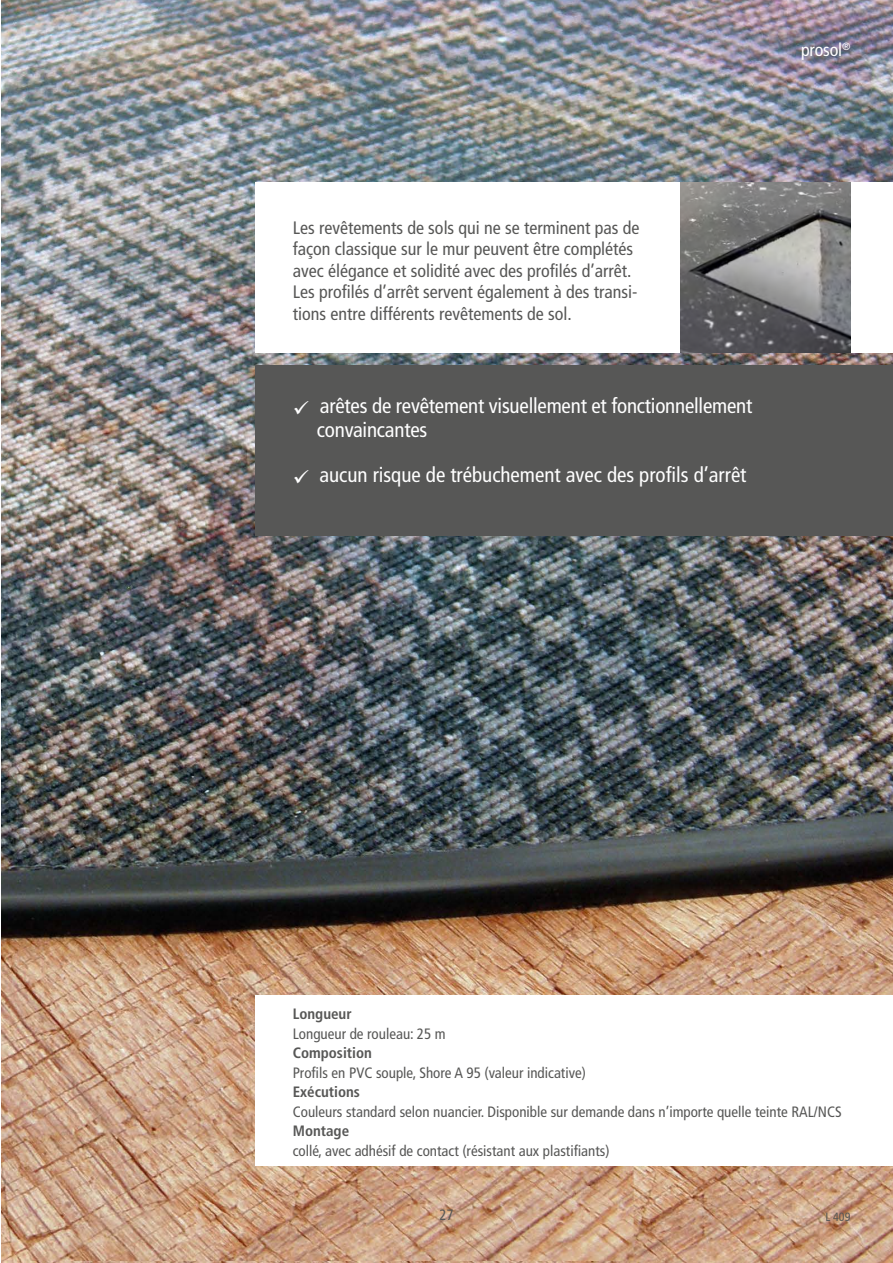
<style>
.page{position:relative;width:893px;height:1263px;background:#fff}
.page>*{position:absolute;margin:0;border:0;box-sizing:border-box;transform-origin:0 0}
.t1{font:condensed 21px/24px "Frutiger LT Com";letter-spacing:-.01em;color:#fff}
.t2{font:condensed 18px/21.6px "Frutiger LT Com";color:#575756}
.t3{font:condensed 18px "Frutiger LT Com";letter-spacing:-.01em;color:#fff}
.t4{font:condensed 15px "Frutiger LT Com";color:#575756}
.t5{font:700 condensed 15px "Frutiger LT Com";color:#575756}
.t6{font:condensed 12px "Frutiger LT Com";color:#575756}
</style>
<div class="page">
<img style="left:2px;top:0;width:891px;height:1263px">
<div style="left:255px;top:183px;width:638px;height:170px;background:#fff"></div>
<div style="left:255px;top:995px;width:638px;height:170px;background:#fff"></div>
<div style="left:255px;top:366px;width:638px;height:170px;background:#575756"></div>
<img style="left:680px;top:183px;width:170px;height:170px">
<p class="t3" style="left:801px;top:39px;width:51px">prosol<sup>®</sup></p>
<p class="t2" style="left:293px;top:217px;width:348px">Les revêtements de sols qui ne se terminent pas de façon classique sur le mur peuvent être complétés avec élégance et solidité avec des profilés d’arrêt.<br>Les profilés d’arrêt servent également à des transi&shy;tions entre différents revêtements de sol.</p>
<p class="t1" style="left:317px;top:394px;width:437px;text-indent:-24px">✓ arêtes de revêtement visuellement et fonctionnellement convaincantes</p>
<p class="t1" style="left:293px;top:463px;width:455px">✓ aucun risque de trébuchement avec des profils d’arrêt</p>
<p class="t5" style="left:293px;top:1005px;width:60px">Longueur</p>
<p class="t4" style="left:293px;top:1025px;width:154px">Longueur de rouleau: 25 m</p>
<p class="t5" style="left:293px;top:1044px;width:81px">Composition</p>
<p class="t4" style="left:293px;top:1064px;width:295px">Profils en PVC souple, Shore A 95 (valeur indicative)</p>
<p class="t5" style="left:293px;top:1083px;width:69px">Exécutions</p>
<p class="t4" style="left:293px;top:1103px;width:550px">Couleurs standard selon nuancier. Disponible sur demande dans n’importe quelle teinte RAL/NCS</p>
<p class="t5" style="left:293px;top:1122px;width:58px">Montage</p>
<p class="t4" style="left:293px;top:1142px;width:318px">collé, avec adhésif de contact (résistant aux plastifiants)</p>
<p class="t4" style="left:439px;top:1206px;width:15px">27</p>
<p class="t6" style="left:825px;top:1209px;width:27px">L 409</p>
</div>
